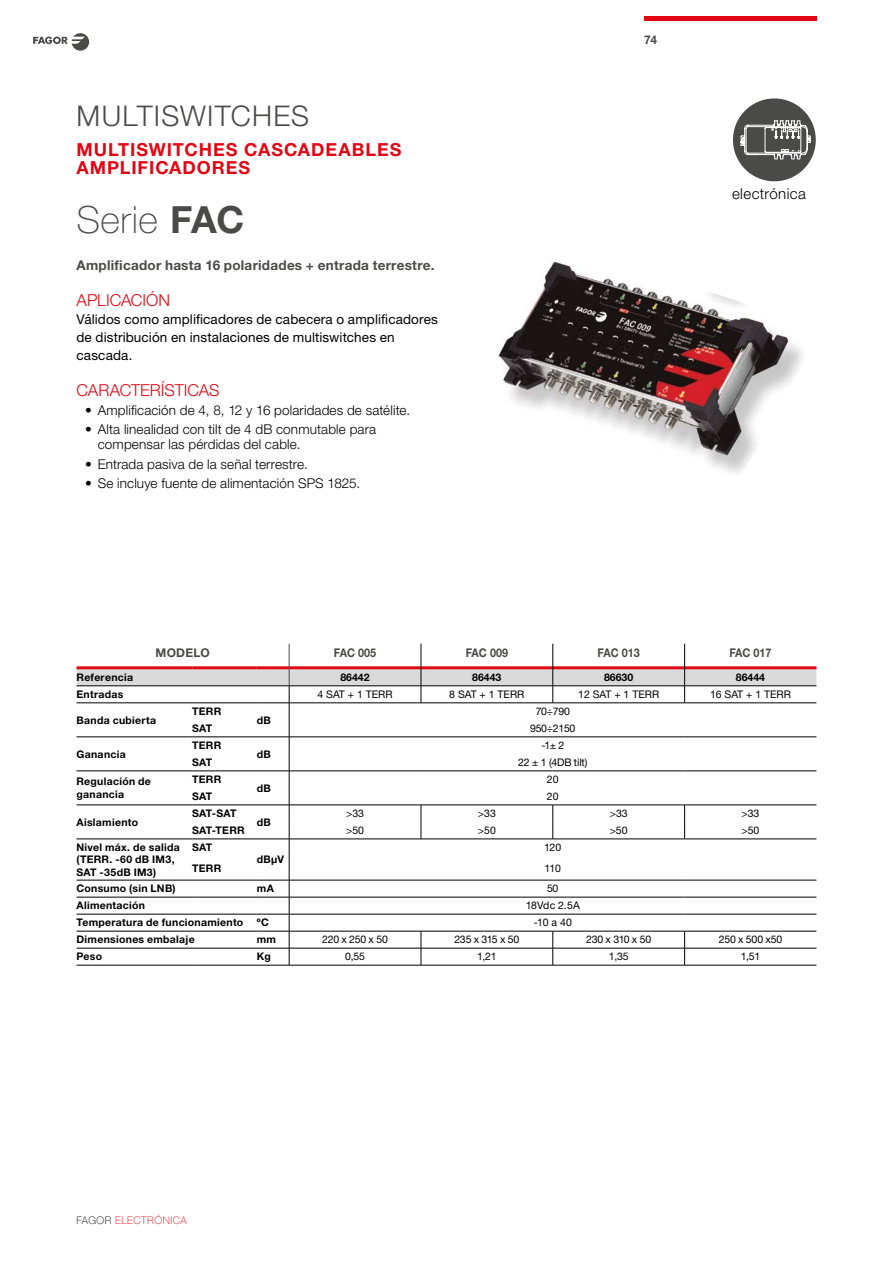
<style>
.page{position:relative;width:893px;height:1263px;background:#fff}
.page>*{position:absolute;margin:0;border:0;box-sizing:border-box;transform-origin:0 0}
.t1{font:100 37.5px "Helvetica Neue LT Std";letter-spacing:.015em;color:#4a4a49}
.t2{font:300 28.5px "Helvetica Neue LT Std";letter-spacing:.045em;color:#4a4a49}
.t3{font:700 18px/18px "Helvetica Neue LT Std";letter-spacing:.05em;color:#e30613}
.t4{font:300 16.5px "Helvetica Neue LT Std";color:#e30613}
.t5{font:300 15px "Helvetica Neue LT Std";letter-spacing:.025em;color:#000}
.t6{font:300 13.5px/15px "Helvetica Neue LT Std";letter-spacing:.01em;color:#000}
.t7{font:13.5px/18px "Helvetica Neue LT Std";letter-spacing:.01em;color:#000}
.t8{font:700 13.5px "Helvetica Neue LT Std";letter-spacing:.02em;color:#4a4a49}
.t9{font:700 12px "Helvetica Neue LT Std";color:#4a4a49;scale:.9 1}
.t10{font:700 12px "Helvetica Neue LT Std";color:#4a4a49}
.t11{font:700 10.5px/12.6px "Helvetica Neue LT Std";letter-spacing:.025em;color:#000}
.t12{font:10.5px "Helvetica Neue LT Std";letter-spacing:-.015em;color:#000}
.t13{font:100 10.5px "Helvetica Neue LT Std";letter-spacing:.045em;color:#e30613}
.s1{font-weight:700}
.s2{color:#000}
</style>
<div class="page">
<svg style="left:33px;top:33px;width:56px;height:18px"></svg>
<hr style="left:644px;top:16px;width:172px;height:4px;background:#e30613">
<div style="left:733px;top:98px;width:83px;height:83px;background:#4a4a49;border-radius:50%"></div>
<svg style="left:740px;top:120px;width:71px;height:40px"></svg>
<hr style="left:77px;top:965px;width:115px;height:1px;background:#000">
<hr style="left:192px;top:965px;width:65px;height:1px;background:#000">
<hr style="left:257px;top:965px;width:32px;height:1px;background:#000">
<hr style="left:289px;top:965px;width:132px;height:1px;background:#000">
<hr style="left:421px;top:965px;width:132px;height:1px;background:#000">
<hr style="left:553px;top:965px;width:132px;height:1px;background:#000">
<hr style="left:685px;top:965px;width:131px;height:1px;background:#000">
<svg style="left:77px;top:644px;width:739px;height:321px"></svg>
<img style="left:498px;top:262px;width:305px;height:211px">
<h2 class="t2" style="left:77px;top:99px;width:234px">MULTISWITCHES</h2>
<h3 class="t3" style="left:77px;top:141px;width:326px">MULTISWITCHES CASCADEABLES<br>AMPLIFICADORES</h3>
<h1 class="t1" style="left:77px;top:198px;width:169px">Serie <span class="s1">FAC</span></h1>
<p class="t8" style="left:77px;top:257px;width:360px">Amplificador hasta 16 polaridades + entrada terrestre.</p>
<h3 class="t4" style="left:77px;top:290px;width:95px">APLICACIÓN</h3>
<p class="t7" style="left:77px;top:310px;width:363px">Válidos como amplificadores de cabecera o amplificadores de distribución en instalaciones de multiswitches en cascada.</p>
<h3 class="t4" style="left:77px;top:380px;width:145px">CARACTERÍSTICAS</h3>
<p class="t6" style="left:85px;top:403px;width:327px">• Amplificación de 4, 8, 12 y 16 polaridades de satélite.</p>
<p class="t6" style="left:98px;top:422px;width:280px;text-indent:-13px">• Alta linealidad con tilt de 4 dB conmutable para compensar las pérdidas del cable.</p>
<p class="t6" style="left:85px;top:456px;width:224px">• Entrada pasiva de la señal terrestre.</p>
<p class="t6" style="left:85px;top:475px;width:277px">• Se incluye fuente de alimentación SPS 1825.</p>
<p class="t10" style="left:644px;top:32px;width:15px">74</p>
<h3 class="t5" style="left:732px;top:185px;width:75px">electrónica</h3>
<p class="t10" style="left:156px;top:645px;width:56px">MODELO</p>
<p class="t9" style="left:334px;top:645px;width:48px">FAC 005</p>
<p class="t9" style="left:466px;top:645px;width:48px">FAC 009</p>
<p class="t9" style="left:598px;top:645px;width:48px">FAC 013</p>
<p class="t9" style="left:729px;top:645px;width:48px">FAC 017</p>
<p class="t11" style="left:77px;top:670px;width:58px">Referencia</p>
<p class="t11" style="left:340px;top:670px;width:31px">86442</p>
<p class="t11" style="left:472px;top:670px;width:31px">86443</p>
<p class="t11" style="left:604px;top:670px;width:31px">86630</p>
<p class="t11" style="left:736px;top:670px;width:31px">86444</p>
<p class="t11" style="left:77px;top:688px;width:49px">Entradas</p>
<p class="t12" style="left:317px;top:688px;width:77px">4 SAT + 1 TERR</p>
<p class="t12" style="left:449px;top:688px;width:77px">8 SAT + 1 TERR</p>
<p class="t12" style="left:578px;top:688px;width:82px">12 SAT + 1 TERR</p>
<p class="t12" style="left:710px;top:688px;width:82px">16 SAT + 1 TERR</p>
<p class="t11" style="left:77px;top:713px;width:81px">Banda cubierta</p>
<p class="t11" style="left:192px;top:705px;width:31px">TERR</p>
<p class="t12" style="left:536px;top:705px;width:36px">70÷790</p>
<p class="t11" style="left:257px;top:713px;width:16px">dB</p>
<p class="t11" style="left:192px;top:722px;width:22px">SAT</p>
<p class="t12" style="left:530px;top:722px;width:47px">950÷2150</p>
<p class="t11" style="left:77px;top:747px;width:51px">Ganancia</p>
<p class="t11" style="left:192px;top:739px;width:31px">TERR</p>
<p class="t12" style="left:541px;top:739px;width:24px">-1± 2</p>
<p class="t11" style="left:257px;top:747px;width:16px">dB</p>
<p class="t11" style="left:192px;top:756px;width:22px">SAT</p>
<p class="t12" style="left:518px;top:756px;width:71px">22 ± 1 (4DB tilt)</p>
<p class="t11" style="left:77px;top:775px;width:76px">Regulación de ganancia</p>
<p class="t11" style="left:192px;top:773px;width:31px">TERR</p>
<p class="t12" style="left:547px;top:773px;width:13px">20</p>
<p class="t11" style="left:257px;top:781px;width:16px">dB</p>
<p class="t11" style="left:192px;top:790px;width:22px">SAT</p>
<p class="t12" style="left:547px;top:790px;width:13px">20</p>
<p class="t11" style="left:77px;top:815px;width:63px">Aislamiento</p>
<p class="t11" style="left:192px;top:807px;width:46px">SAT-SAT</p>
<p class="t12" style="left:346px;top:807px;width:19px">&gt;33</p>
<p class="t12" style="left:478px;top:807px;width:19px">&gt;33</p>
<p class="t12" style="left:610px;top:807px;width:19px">&gt;33</p>
<p class="t12" style="left:741px;top:807px;width:19px">&gt;33</p>
<p class="t11" style="left:257px;top:815px;width:16px">dB</p>
<p class="t11" style="left:192px;top:824px;width:54px">SAT-TERR</p>
<p class="t12" style="left:346px;top:824px;width:19px">&gt;50</p>
<p class="t12" style="left:478px;top:824px;width:19px">&gt;50</p>
<p class="t12" style="left:610px;top:824px;width:19px">&gt;50</p>
<p class="t12" style="left:741px;top:824px;width:19px">&gt;50</p>
<p class="t11" style="left:76px;top:840px;width:105px">Nivel máx. de salida (TERR. -60 dB IM3,<br>SAT -35dB IM3)</p>
<p class="t11" style="left:192px;top:841px;width:22px">SAT</p>
<p class="t12" style="left:544px;top:841px;width:19px">120</p>
<p class="t11" style="left:257px;top:853px;width:29px">dBμV</p>
<p class="t11" style="left:192px;top:861px;width:31px">TERR</p>
<p class="t12" style="left:545px;top:862px;width:18px">110</p>
<p class="t11" style="left:77px;top:882px;width:101px">Consumo (sin LNB)</p>
<p class="t11" style="left:257px;top:882px;width:19px">mA</p>
<p class="t12" style="left:547px;top:882px;width:13px">50</p>
<p class="t11" style="left:77px;top:899px;width:70px">Alimentación</p>
<p class="t12" style="left:526px;top:899px;width:56px">18Vdc 2.5A</p>
<p class="t11" style="left:77px;top:916px;width:168px">Temperatura de funcionamiento</p>
<p class="t11" style="left:257px;top:916px;width:13px">ºC</p>
<p class="t12" style="left:534px;top:916px;width:40px">-10 a 40</p>
<p class="t11" style="left:77px;top:933px;width:120px">Dimensiones embalaje</p>
<p class="t11" style="left:257px;top:933px;width:21px">mm</p>
<p class="t12" style="left:322px;top:933px;width:67px">220 x 250 x 50</p>
<p class="t12" style="left:454px;top:933px;width:66px">235 x 315 x 50</p>
<p class="t12" style="left:586px;top:933px;width:67px">230 x 310 x 50</p>
<p class="t12" style="left:719px;top:933px;width:65px">250 x 500 x50</p>
<p class="t11" style="left:77px;top:950px;width:27px">Peso</p>
<p class="t11" style="left:257px;top:950px;width:15px">Kg</p>
<p class="t12" style="left:345px;top:950px;width:21px">0,55</p>
<p class="t12" style="left:477px;top:950px;width:21px">1,21</p>
<p class="t12" style="left:609px;top:950px;width:21px">1,35</p>
<p class="t12" style="left:741px;top:950px;width:21px">1,51</p>
<p class="t13" style="left:77px;top:1214px;width:112px"><span class="s2">FAGOR</span> ELECTRÓNICA</p>
</div>
